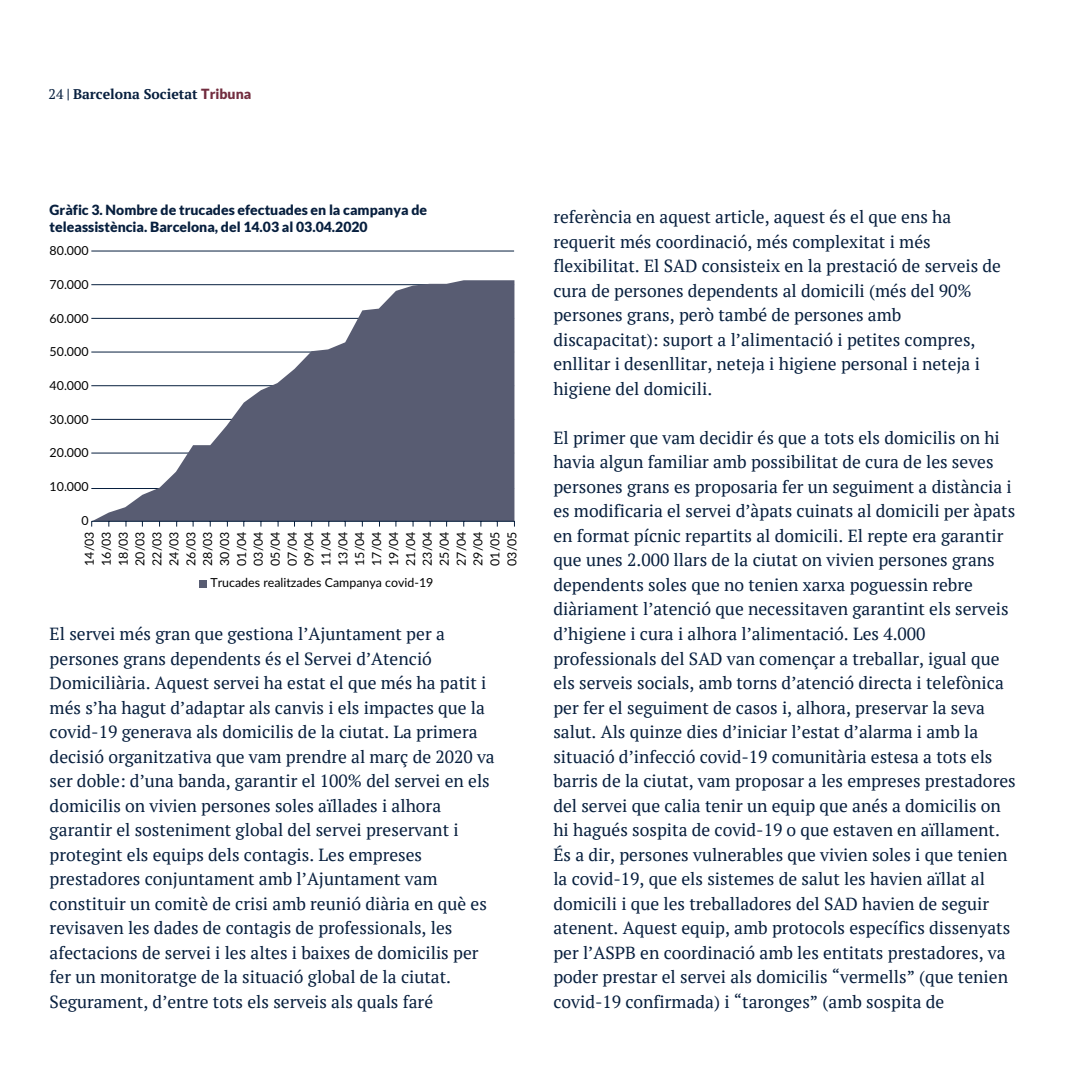
<style>
.page{position:relative;width:1067px;height:1067px;background:#fff}
.page>*{position:absolute;margin:0;border:0;box-sizing:border-box;transform-origin:0 0}
.t1{font:17.5px/24.5px "PT Serif";color:#071f3e}
.t2{font:900 14px/17.5px "Lato";color:#071f3e}
.t3{font:700 14px "PT Serif";color:#071f3e}
.t4{font:12.42px/17px "Lato";color:#000001;text-align:justify}
.s1{font-weight:400}
.s2{font-family:"Lato";font-weight:900;color:#722d3f}
</style>
<div class="page">
<hr style="left:91px;top:488px;width:423px;height:1px;background:#071f3e">
<hr style="left:91px;top:452px;width:423px;height:1px;background:#071f3e">
<hr style="left:91px;top:419px;width:423px;height:1px;background:#071f3e">
<hr style="left:91px;top:385px;width:423px;height:1px;background:#071f3e">
<hr style="left:91px;top:351px;width:423px;height:1px;background:#071f3e">
<hr style="left:91px;top:318px;width:423px;height:1px;background:#071f3e">
<hr style="left:91px;top:284px;width:423px;height:1px;background:#071f3e">
<hr style="left:91px;top:250px;width:423px;height:1px;background:#071f3e">
<svg style="left:92px;top:280px;width:422px;height:241px;fill:#585c72"></svg>
<hr style="left:92px;top:521px;width:422px;height:1px;background:#071f3e">
<div style="left:200px;top:580px;width:7px;height:7px;background:#585c72"></div>
<p class="t3" style="left:49px;top:85px;width:204px"><span class="s1">24</span> Barcelona Societat <span class="s2">Tribuna</span></p>
<p class="t2" style="left:50px;top:200px;width:379px">Gràfic 3. Nombre de trucades efectuades en la campanya de teleassistència. Barcelona, del 14.03 al 03.04.2020</p>
<p class="t4" style="left:50px;top:242px;width:40px">80.000</p>
<p class="t4" style="left:50px;top:275px;width:40px">70.000</p>
<p class="t4" style="left:50px;top:309px;width:40px">60.000</p>
<p class="t4" style="left:50px;top:343px;width:40px">50.000</p>
<p class="t4" style="left:50px;top:376px;width:40px">40.000</p>
<p class="t4" style="left:50px;top:410px;width:40px">30.000</p>
<p class="t4" style="left:50px;top:444px;width:40px">20.000</p>
<p class="t4" style="left:50px;top:477px;width:40px">10.000</p>
<p class="t4" style="left:81px;top:511px;width:9px">0</p>
<p class="t4" style="left:80px;top:565px;width:36px;rotate:-90deg">14/03<br>16/03<br>18/03<br>20/03<br>22/03<br>24/03<br>26/03<br>28/03<br>30/03<br>01/04<br>03/04<br>05/04<br>07/04<br>09/04<br>11/04<br>13/04<br>15/04<br>17/04<br>19/04<br>21/04<br>23/04<br>25/04<br>27/04<br>29/04<br>01/05<br>03/05</p>
<p class="t4" style="left:210px;top:573px;width:224px">Trucades realitzades Campanya covid-19</p>
<p class="t1" style="left:50px;top:621px;width:446px">El servei més gran que gestiona l’Ajuntament per a persones grans dependents és el Servei d’Atenció Domiciliària. Aquest servei ha estat el que més ha patit i més s’ha hagut d’adaptar als canvis i els impactes que la covid-19 generava als domicilis de la ciutat. La primera decisió organitzativa que vam prendre al març de 2020 va ser doble: d’una banda, garantir el 100% del servei en els domicilis on vivien persones soles aïllades i alhora garantir el sosteniment global del servei preservant i protegint els equips dels contagis. Les empreses prestadores conjuntament amb l’Ajuntament vam constituir un comitè de crisi amb reunió diària en què es revisaven les dades de contagis de professionals, les afectacions de servei i les altes i baixes de domicilis per fer un monitoratge de la situació global de la ciutat.<br>Segurament, d’entre tots els serveis als quals faré</p>
<p class="t1" style="left:553px;top:205px;width:449px">referència en aquest article, aquest és el que ens ha requerit més coordinació, més complexitat i més flexibilitat. El SAD consisteix en la prestació de serveis de cura de persones dependents al domicili (més del 90% persones grans, però també de persones amb discapacitat): suport a l’alimentació i petites compres, enllitar i desenllitar, neteja i higiene personal i neteja i higiene del domicili.</p>
<p class="t1" style="left:553px;top:425px;width:464px">El primer que vam decidir és que a tots els domicilis on hi havia algun familiar amb possibilitat de cura de les seves persones grans es proposaria fer un seguiment a distància i es modificaria el servei d’àpats cuinats al domicili per àpats en format pícnic repartits al domicili. El repte era garantir que unes 2.000 llars de la ciutat on vivien persones grans dependents soles que no tenien xarxa poguessin rebre diàriament l’atenció que necessitaven garantint els serveis d’higiene i cura i alhora l’alimentació. Les 4.000 professionals del SAD van començar a treballar, igual que els serveis socials, amb torns d’atenció directa i telefònica per fer el seguiment de casos i, alhora, preservar la seva salut. Als quinze dies d’iniciar l’estat d’alarma i amb la situació d’infecció covid-19 comunitària estesa a tots els barris de la ciutat, vam proposar a les empreses prestadores del servei que calia tenir un equip que anés a domicilis on hi hagués sospita de covid-19 o que estaven en aïllament.<br>És a dir, persones vulnerables que vivien soles i que tenien la covid-19, que els sistemes de salut les havien aïllat al domicili i que les treballadores del SAD havien de seguir atenent. Aquest equip, amb protocols específics dissenyats per l’ASPB en coordinació amb les entitats prestadores, va poder prestar el servei als domicilis “vermells” (que tenien covid-19 confirmada) i “taronges” (amb sospita de</p>
</div>
